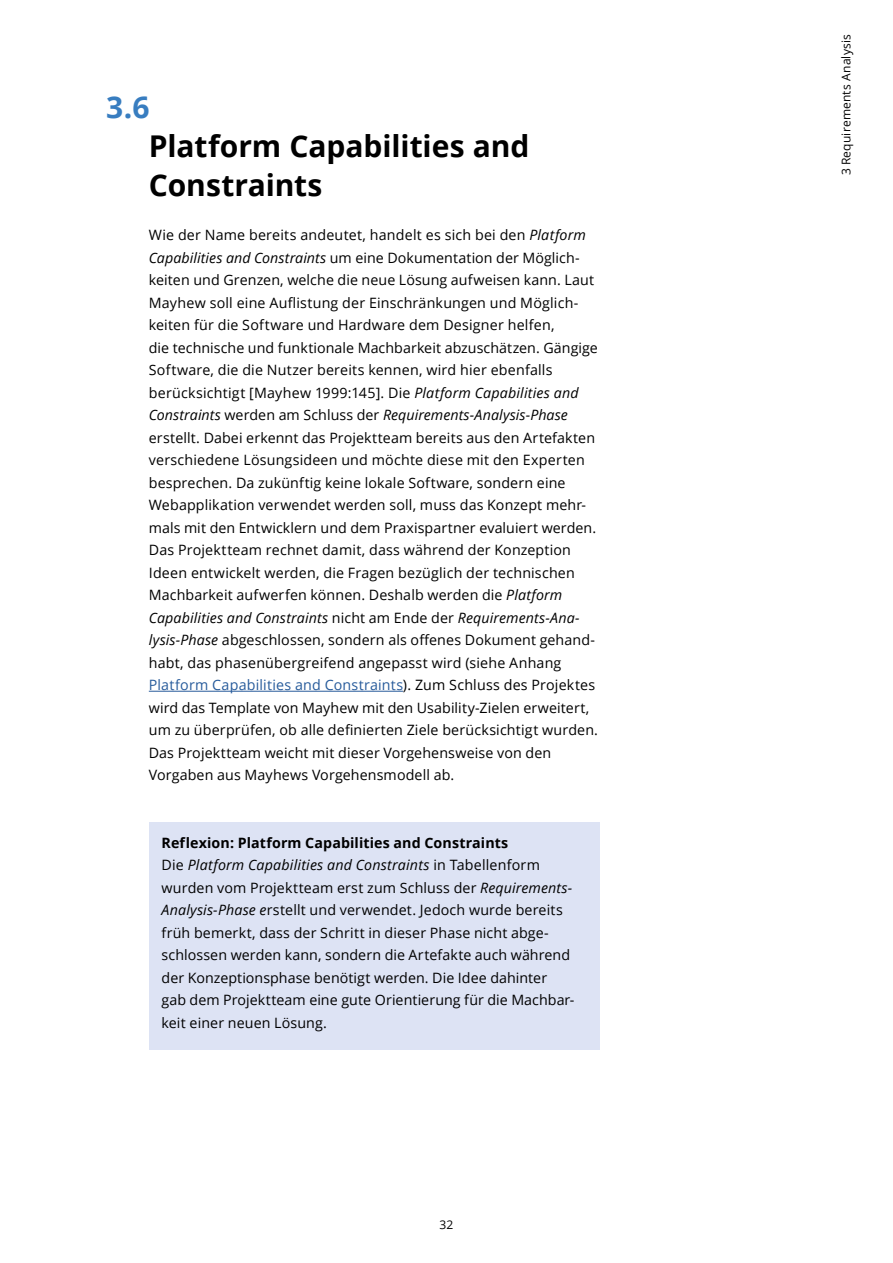
<style>
.page{position:relative;width:893px;height:1263px;background:#fff}
.page>*{position:absolute;margin:0;border:0;box-sizing:border-box;transform-origin:0 0}
.t1{font:700 30px/39px "Open Sans";letter-spacing:-.005em;color:#000}
.t2{font:700 30px "Open Sans";color:#387dc0}
.t3{font:14.25px/22.5px "Open Sans";letter-spacing:.01em;color:#000}
.t4{font:12px "Open Sans";letter-spacing:.015em;color:#000}
.s1{font-style:italic}
.s2{color:#275b9b}
.s3{font-weight:700}
</style>
<div class="page">
<hr style="left:149px;top:691px;width:254px;height:1px;background:#275b9b">
<div style="left:149px;top:822px;width:451px;height:227px;background:#dde3f4"></div>
<h1 class="t2" style="left:106px;top:85px;width:45px">3.6</h1>
<h1 class="t1" style="left:149px;top:125px;width:382px">Platform Capabilities and<br>Constraints</h1>
<p class="t3" style="left:149px;top:223px;width:451px">Wie der Name bereits andeutet, handelt es sich bei den <span class="s1">Platform Capabilities and Constraints</span> um eine Dokumentation der Möglich&shy;keiten und Grenzen, welche die neue Lösung aufweisen kann. Laut Mayhew soll eine Auflistung der Einschränkungen und Möglich&shy;keiten für die Software und Hardware dem Designer helfen,<br>die technische und funktionale Machbarkeit abzuschätzen. Gängige Software, die die Nutzer bereits kennen, wird hier ebenfalls berücksichtigt [Mayhew 1999:145]. Die <span class="s1">Platform Capabilities and Constraints</span> werden am Schluss der <span class="s1">Requirements-Analysis-Phase </span>erstellt. Dabei erkennt das Projektteam bereits aus den Artefakten verschiedene Lösungsideen und möchte diese mit den Experten besprechen. Da zukünftig keine lokale Software, sondern eine Webapplikation verwendet werden soll, muss das Konzept mehr&shy;mals mit den Entwicklern und dem Praxispartner evaluiert werden.<br>Das Projektteam rechnet damit, dass während der Konzeption Ideen entwickelt werden, die Fragen bezüglich der technischen Machbarkeit aufwerfen können. Deshalb werden die <span class="s1">Platform Capabilities and Constraints</span> nicht am Ende der <span class="s1">Requirements-Ana&shy;lysis-Phase</span> abgeschlossen, sondern als offenes Dokument gehand&shy;habt, das phasenübergreifend angepasst wird (siehe Anhang <span class="s2">Platform Capabilities and Constraints</span>). Zum Schluss des Projektes wird das Template von Mayhew mit den Usability-Zielen erweitert, um zu überprüfen, ob alle definierten Ziele berücksichtigt wurden.<br>Das Projektteam weicht mit dieser Vorgehensweise von den Vorgaben aus Mayhews Vorgehensmodell ab.</p>
<p class="t3" style="left:162px;top:831px;width:414px"><span class="s3">Reflexion: Platform Capabilities and Constraints<br></span>Die <span class="s1">Platform Capabilities and Constraints</span> in Tabellenform wurden vom Projektteam erst zum Schluss der <span class="s1">Requirements-Analysis-Phase e</span>rstellt und verwendet. Jedoch wurde bereits früh bemerkt, dass der Schritt in dieser Phase nicht abge&shy;schlossen werden kann, sondern die Artefakte auch während der Konzeptionsphase benötigt werden. Die Idee dahinter gab dem Projektteam eine gute Orientierung für die Machbar&shy;keit einer neuen Lösung.</p>
<p class="t4" style="left:440px;top:1216px;width:15px">32</p>
<p class="t4" style="left:838px;top:175px;width:143px;rotate:-90deg">3 Requirements Analysis</p>
</div>
